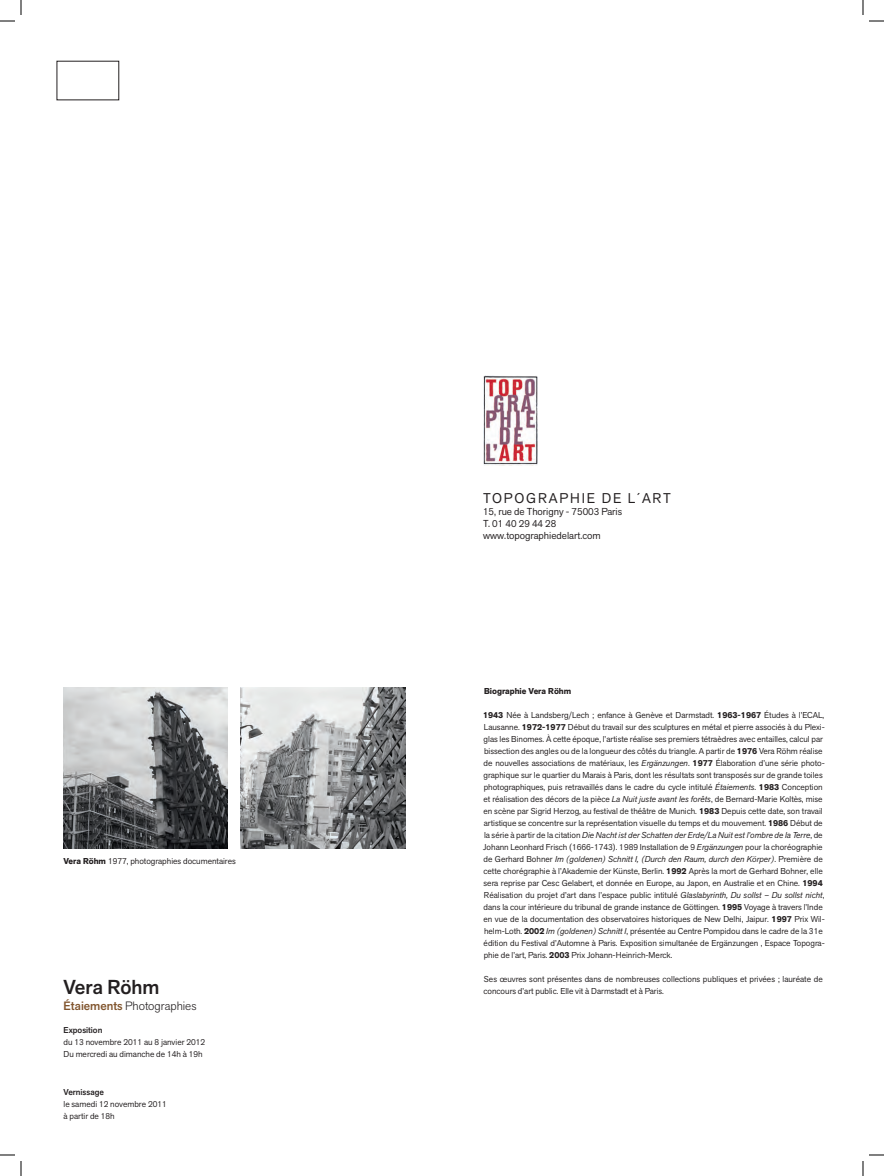
<style>
.page{position:relative;width:884px;height:1176px;background:#fff}
.page>*{position:absolute;margin:0;border:0;box-sizing:border-box;transform-origin:0 0}
.t1{font:500 20px "Akzid Grtsk Next";color:#231f20}
.t2{font:14px "Akzid Grtsk Next";letter-spacing:.13em;color:#231f20}
.t3{font:300 12px "Akzid Grtsk Next";color:#231f20}
.t4{font:10px/12px "Akzid Grtsk Next";color:#231f20}
.t5{font:8.5px/12px "Akzid Grtsk Next";color:#231f20}
.t6{font:700 8.5px "Akzid Grtsk Next";color:#231f20}
.t7{font:500 8.5px "Akzid Grtsk Next";color:#231f20}
.s1{font-weight:700}
.s2{font-weight:500;color:#81552e}
.s3{font-weight:500}
.s4{font-style:italic}
</style>
<div class="page">
<img style="left:64px;top:687px;width:164px;height:161px">
<img style="left:241px;top:687px;width:164px;height:161px">
<img style="left:483px;top:375px;width:54px;height:90px">
<svg style="left:0;top:0;width:22px;height:22px"></svg>
<svg style="left:0;top:1154px;width:22px;height:22px"></svg>
<svg style="left:862px;top:0;width:22px;height:22px"></svg>
<svg style="left:862px;top:1154px;width:22px;height:22px"></svg>
<p class="t5" style="left:64px;top:855px;width:174px"><span class="s1">Vera Röhm</span> 1977, photographies documentaires</p>
<p class="t1" style="left:64px;top:974px;width:97px">Vera Röhm</p>
<p class="t3" style="left:64px;top:998px;width:134px"><span class="s2">Étaiements</span> Photographies</p>
<p class="t5" style="left:64px;top:1024px;width:143px"><span class="s3">Exposition<br></span>du 13 novembre 2011 au 8 janvier 2012<br>Du mercredi au dimanche de 14h à 19h</p>
<p class="t7" style="left:64px;top:1087px;width:42px">Vernissage</p>
<p class="t5" style="left:64px;top:1098px;width:105px">le samedi 12 novembre 2011</p>
<p class="t5" style="left:64px;top:1110px;width:53px">à partir de 18h</p>
<p class="t2" style="left:483px;top:489px;width:189px">TOPOGRAPHIE DE L´ART</p>
<p class="t4" style="left:483px;top:506px;width:141px">15, rue de Thorigny - 75003 Paris<br>T. 01 40 29 44 28 www.topographiedelart.com</p>
<p class="t6" style="left:484px;top:685px;width:89px">Biographie Vera Röhm</p>
<p class="t5" style="left:483px;top:708px;width:343px"><span class="s1">1943</span> Née à Landsberg/Lech ; enfance à Genève et Darmstadt. <span class="s1">1963-1967</span> Études à l’ECAL, Lausanne. <span class="s1">1972-1977</span> Début du travail sur des sculptures en métal et pierre associés à du Plexi&shy;glas les Binomes. À cette époque, l’artiste réalise ses premiers tétraèdres avec entailles, calcul par bissection des angles ou de la longueur des côtés du triangle. A partir de <span class="s1">1976</span> Vera Röhm réalise de nouvelles associations de matériaux, les <span class="s4">Ergänzungen</span>. <span class="s1">1977</span> Élaboration d’une série photo&shy;graphique sur le quartier du Marais à Paris, dont les résultats sont transposés sur de grande toiles photographiques, puis retravaillés dans le cadre du cycle intitulé <span class="s4">Étaiements</span>. <span class="s1">1983</span> Conception et réalisation des décors de la pièce <span class="s4">La Nuit juste avant les forêts</span>, de Bernard-Marie Koltès, mise en scène par Sigrid Herzog, au festival de théâtre de Munich. <span class="s1">1983</span> Depuis cette date, son travail artistique se concentre sur la représentation visuelle du temps et du mouvement. <span class="s1">1986</span> Début de la série à partir de la citation <span class="s4">Die Nacht ist der Schatten der Erde/La Nuit est l’ombre de la Terre</span>, de Johann Leonhard Frisch (1666-1743). 1989 Installation de 9 <span class="s4">Ergänzungen</span> pour la choréographie de Gerhard Bohner <span class="s4">Im (goldenen) Schnitt I, (Durch den Raum, durch den Körper)</span>. Première de cette chorégraphie à l’Akademie der Künste, Berlin. <span class="s1">1992</span> Après la mort de Gerhard Bohner, elle sera reprise par Cesc Gelabert, et donnée en Europe, au Japon, en Australie et en Chine. <span class="s1">1994<br></span>Réalisation du projet d’art dans l’espace public intitulé <span class="s4">Glaslabyrinth, Du sollst – Du sollst nicht</span>, dans la cour intérieure du tribunal de grande instance de Göttingen. <span class="s1">1995</span> Voyage à travers l’Inde en vue de la documentation des observatoires historiques de New Delhi, Jaipur. <span class="s1">1997</span> Prix Wil&shy;helm-Loth. <span class="s1">2002</span> <span class="s4">Im (goldenen) Schnitt I</span>, présentée au Centre Pompidou dans le cadre de la 31e édition du Festival d’Automne à Paris. Exposition simultanée de Ergänzungen , Espace Topogra&shy;phie de l’art, Paris. <span class="s1">2003</span> Prix Johann-Heinrich-Merck.</p>
<p class="t5" style="left:484px;top:973px;width:341px">Ses œuvres sont présentes dans de nombreuses collections publiques et privées ; lauréate de concours d’art public. Elle vit à Darmstadt et à Paris.</p>
</div>
